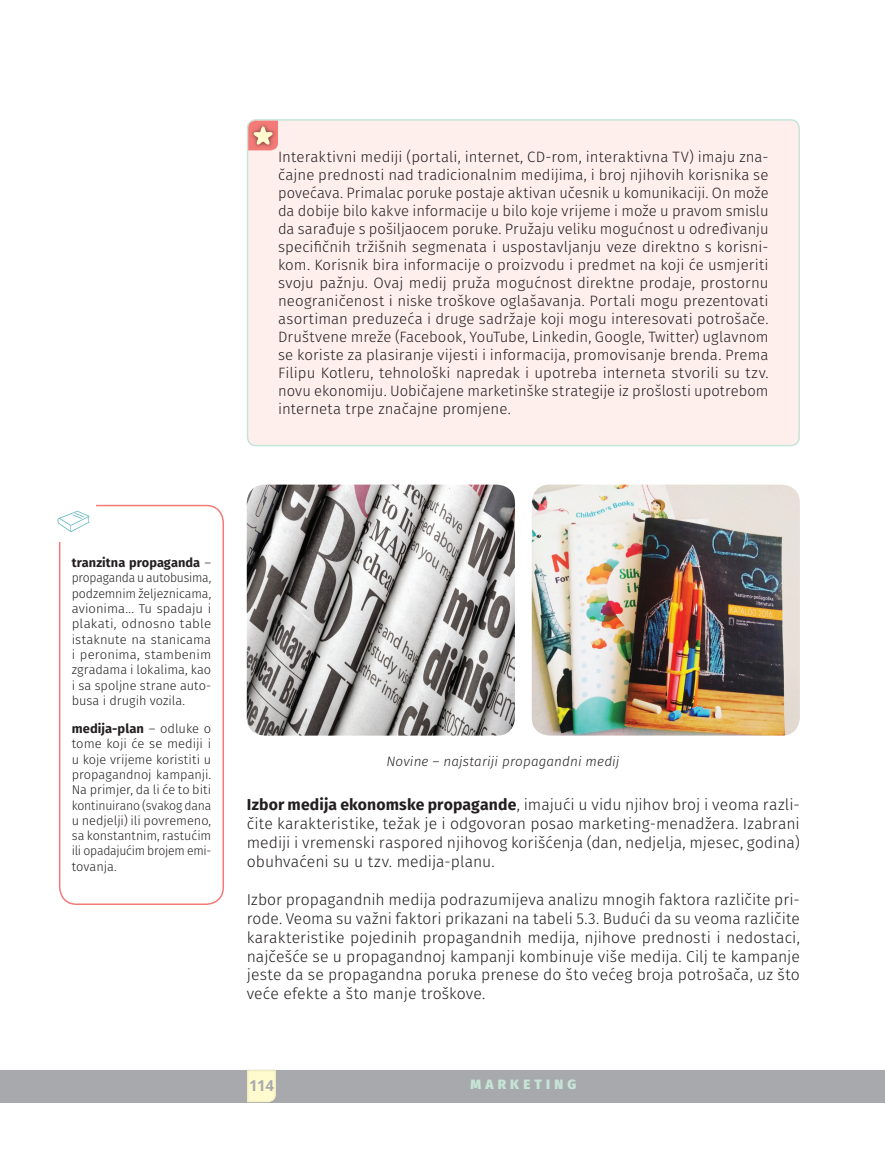
<style>
.page{position:relative;width:885px;height:1153px;background:#fff}
.page>*{position:absolute;margin:0;border:0;box-sizing:border-box;transform-origin:0 0}
.t1{font:300 15.75px/18.9px "Fira Sans";letter-spacing:.005em;color:#231f20;text-align:justify}
.t2{font:300 15px/18px "Fira Sans";letter-spacing:.005em;color:#231f20;text-align:justify}
.t3{font:700 15px "Open Sans";color:#a8a9ad}
.t4{font:italic 300 13.5px "Fira Sans";letter-spacing:.01em;color:#231f20}
.t5{font:800 13.5px "Fira Sans";letter-spacing:.31em;color:#c6e5d7}
.t6{font:300 12.75px/15.3px "Fira Sans";letter-spacing:-.005em;color:#231f20;text-align:justify}
.s1{font-weight:700}
</style>
<div class="page">
<div style="left:0;top:1069px;width:884px;height:33px;background:#a8a9ad"></div>
<div style="left:245px;top:1067px;width:33px;height:36px;background:#a8a9ad;opacity:.75"></div>
<div style="left:247px;top:120px;width:552px;height:325px;background:#feefed;border-radius:9px"></div>
<div style="left:247px;top:119px;width:552px;height:327px;border:2px solid #c6e5d7;border-radius:9px"></div>
<svg style="left:248px;top:121px;width:30px;height:29px"></svg>
<img style="left:247px;top:484px;width:268px;height:251px">
<img style="left:531px;top:484px;width:268px;height:251px">
<svg style="left:59px;top:504px;width:165px;height:401px"></svg>
<svg style="left:57px;top:510px;width:33px;height:22px"></svg>
<p class="t2" style="left:278px;top:149px;width:492px">Interaktivni mediji (portali, internet, CD-rom, interaktivna TV) imaju zna&shy;čajne prednosti nad tradicionalnim medijima, i broj njihovih korisnika se povećava. Primalac poruke postaje aktivan učesnik u komunikaciji. On može da dobije bilo kakve informacije u bilo koje vrijeme i može u pravom smislu da sarađuje s pošiljaocem poruke. Pružaju veliku mogućnost u određivanju specifičnih tržišnih segmenata i uspostavljanju veze direktno s korisni&shy;kom. Korisnik bira informacije o proizvodu i predmet na koji će usmjeriti svoju pažnju. Ovaj medij pruža mogućnost direktne prodaje, prostornu neograničenost i niske troškove oglašavanja. Portali mogu prezentovati asortiman preduzeća i druge sadržaje koji mogu interesovati potrošače.<br>Društvene mreže (Facebook, YouTube, Linkedin, Google, Twitter) uglavnom se koriste za plasiranje vijesti i informacija, promovisanje brenda. Prema Filipu Kotleru, tehnološki napredak i upotreba interneta stvorili su tzv. novu ekonomiju. Uobičajene marketinške strategije iz prošlosti upotrebom interneta trpe značajne promjene.</p>
<p class="t6" style="left:72px;top:556px;width:141px"><span class="s1">tranzitna propaganda</span> – propaganda u autobusima, podzemnim željeznicama, avionima... Tu spadaju i plakati, odnosno table istaknute na stanicama i peronima, stambenim zgradama i lokalima, kao i sa spoljne strane auto&shy;busa i drugih vozila.</p>
<p class="t6" style="left:72px;top:721px;width:141px"><span class="s1">medija-plan</span> – odluke o tome koji će se mediji i u koje vrijeme koristiti u propagandnoj kampanji.<br>Na primjer, da li će to biti kontinuirano (svakog dana u nedjelji) ili povremeno, sa konstantnim, rastućim ili opadajućim brojem emi&shy;tovanja.</p>
<p class="t4" style="left:386px;top:751px;width:235px">Novine – najstariji propagandni medij</p>
<p class="t1" style="left:247px;top:796px;width:554px"><span class="s1">Izbor medija ekonomske propagande</span>, imajući u vidu njihov broj i veoma razli&shy;čite karakteristike, težak je i odgovoran posao marketing-menadžera. Izabrani mediji i vremenski raspored njihovog korišćenja (dan, nedjelja, mjesec, godina) obuhvaćeni su u tzv. medija-planu.</p>
<p class="t1" style="left:247px;top:890px;width:554px">Izbor propagandnih medija podrazumijeva analizu mnogih faktora različite pri&shy;rode. Veoma su važni faktori prikazani na tabeli 5.3. Budući da su veoma različite karakteristike pojedinih propagandnih medija, njihove prednosti i nedostaci, najčešće se u propagandnoj kampanji kombinuje više medija. Cilj te kampanje jeste da se propagandna poruka prenese do što većeg broja potrošača, uz što veće efekte a što manje troškove.</p>
<p class="t3" style="left:249px;top:1075px;width:26px">114</p>
<p class="t5" style="left:470px;top:1074px;width:107px">MARKETING</p>
</div>
